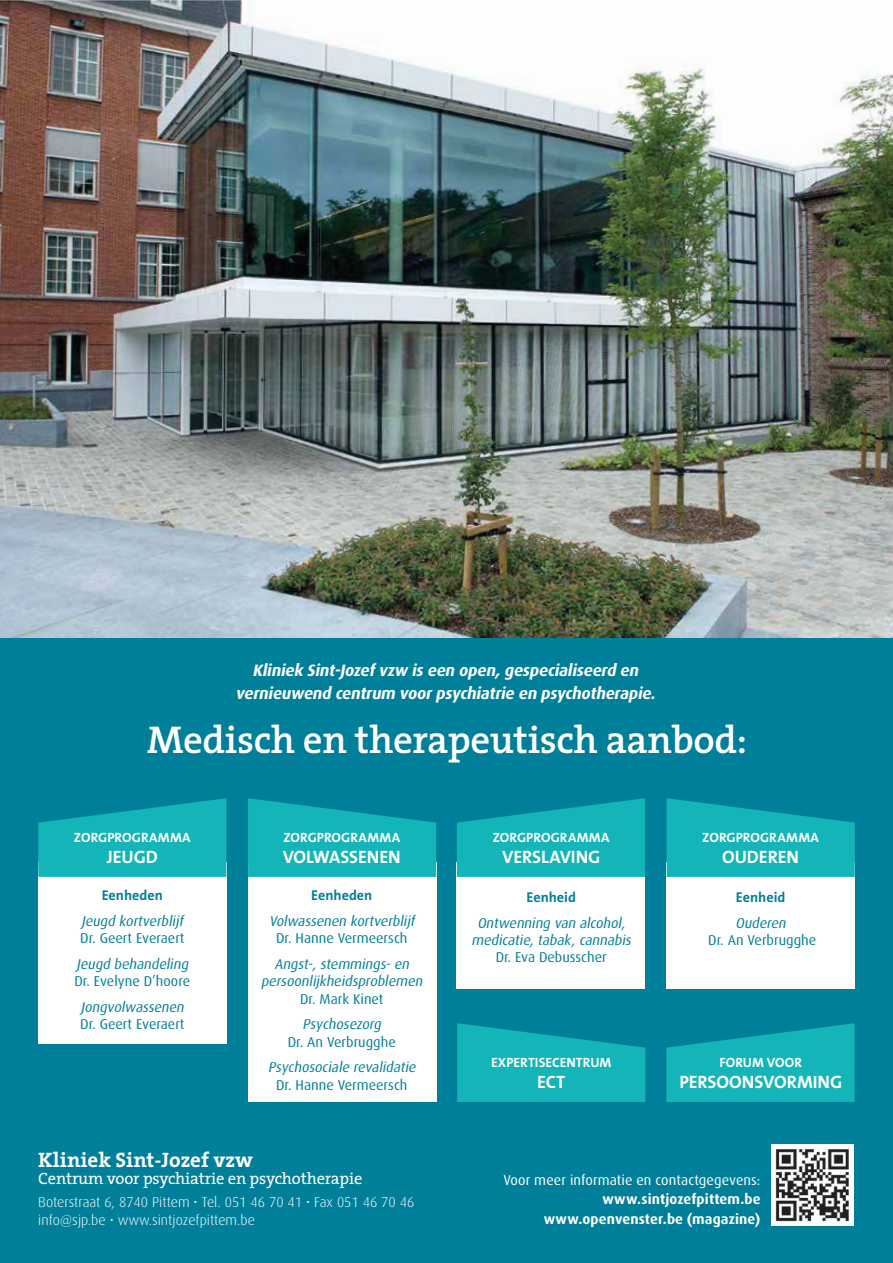
<style>
.page{position:relative;width:893px;height:1263px;background:#fff}
.page>*{position:absolute;margin:0;border:0;box-sizing:border-box;transform-origin:0 0}
.t1{font:600 39px "The Serif";letter-spacing:-.01em;color:#fff}
.t2{font:700 21px "The Serif";color:#fff}
.t3{font:700 18px "The Sans";letter-spacing:-.005em;color:#fff}
.t4{font:italic 700 16.5px/22.5px "Dax";color:#fff;text-align:center}
.t5{font:16.5px "The Serif";letter-spacing:-.01em;color:#fff}
.t6{font:italic 14.25px/17.2px "Dax";color:#007f9a;text-align:center}
.t7{font:14.25px "Dax";color:#007f9a}
.t8{font:300 14.25px/18px "Dax";color:#fff}
.t9{font:700 14.25px/19.5px "Dax";letter-spacing:.01em;color:#fff;text-align:right}
.t10{font:14.25px "Dax";letter-spacing:.005em;color:#fff}
.t11{font:700 14.25px "The Sans";color:#007f9a}
.t12{font:700 13.5px "The Sans";letter-spacing:.005em;color:#fff}
</style>
<div class="page">
<img style="left:0;top:0;width:892px;height:638px">
<div style="left:0;top:638px;width:892px;height:625px;background:#007f9a"></div>
<div style="left:38px;top:862px;width:188px;height:181px;background:#fff"></div>
<svg style="left:38px;top:798px;width:188px;height:79px"></svg>
<div style="left:248px;top:862px;width:188px;height:239px;background:#fff"></div>
<svg style="left:248px;top:798px;width:188px;height:79px"></svg>
<div style="left:457px;top:862px;width:188px;height:127px;background:#fff"></div>
<svg style="left:457px;top:798px;width:188px;height:79px"></svg>
<div style="left:666px;top:862px;width:188px;height:127px;background:#fff"></div>
<svg style="left:666px;top:798px;width:188px;height:79px"></svg>
<svg style="left:666px;top:1023px;width:188px;height:79px"></svg>
<svg style="left:457px;top:1023px;width:188px;height:79px"></svg>
<img style="left:771px;top:1144px;width:82px;height:82px">
<p class="t4" style="left:236px;top:660px;width:424px">Kliniek Sint-Jozef vzw is een open, gespecialiseerd en vernieuwend centrum voor psychiatrie en psychotherapie.</p>
<h1 class="t1" style="left:147px;top:724px;width:601px">Medisch en therapeutisch aanbod:</h1>
<p class="t12" style="left:74px;top:829px;width:118px">ZORG PROGRAMMA</p>
<p class="t3" style="left:107px;top:846px;width:52px">JEUGD</p>
<p class="t11" style="left:102px;top:887px;width:63px">Eenheden</p>
<p class="t6" style="left:81px;top:914px;width:106px">Jeugd kortverblijf</p>
<p class="t7" style="left:80px;top:932px;width:106px">Dr. Geert Everaert</p>
<p class="t6" style="left:77px;top:957px;width:116px">Jeugd behandeling</p>
<p class="t7" style="left:74px;top:975px;width:117px">Dr. Evelyne D’hoore</p>
<p class="t6" style="left:81px;top:1000px;width:107px">Jongvolwassenen</p>
<p class="t7" style="left:80px;top:1018px;width:106px">Dr. Geert Everaert</p>
<p class="t12" style="left:283px;top:829px;width:118px">ZORG PROGRAMMA</p>
<p class="t3" style="left:283px;top:846px;width:120px">VOLWASSENEN</p>
<p class="t11" style="left:311px;top:887px;width:63px">Eenheden</p>
<p class="t6" style="left:269px;top:914px;width:149px">Volwassenen kortverblijf</p>
<p class="t7" style="left:276px;top:932px;width:133px">Dr. Hanne Vermeersch</p>
<p class="t6" style="left:261px;top:957px;width:165px">Angst-, stemmings- en persoonlijkheidsproblemen</p>
<p class="t7" style="left:300px;top:993px;width:85px">Dr. Mark Kinet</p>
<p class="t6" style="left:302px;top:1017px;width:83px">Psychosezorg</p>
<p class="t7" style="left:288px;top:1035px;width:109px">Dr. An Verbrugghe</p>
<p class="t6" style="left:268px;top:1060px;width:151px">Psychosociale revalidatie</p>
<p class="t7" style="left:276px;top:1078px;width:133px">Dr. Hanne Vermeersch</p>
<h2 class="t2" style="left:38px;top:1151px;width:216px">Kliniek Sint-Jozef vzw</h2>
<p class="t5" style="left:38px;top:1165px;width:326px">Centrum voor psychiatrie en psychotherapie</p>
<p class="t8" style="left:38px;top:1194px;width:377px">Boterstraat 6, 8740 Pittem • Tel. 051 46 70 41 • Fax 051 46 70 46 info@sjp.be • www.sintjozefpittem.be</p>
<p class="t12" style="left:493px;top:829px;width:118px">ZORG PROGRAMMA</p>
<p class="t3" style="left:502px;top:846px;width:100px">VERSLAVING</p>
<p class="t12" style="left:702px;top:829px;width:118px">ZORG PROGRAMMA</p>
<p class="t3" style="left:722px;top:846px;width:78px">OUDEREN</p>
<p class="t11" style="left:526px;top:889px;width:51px">Eenheid</p>
<p class="t6" style="left:471px;top:915px;width:163px">Ontwenning van alcohol, medicatie, tabak, cannabis</p>
<p class="t7" style="left:495px;top:951px;width:113px">Dr. Eva Debusscher</p>
<p class="t11" style="left:735px;top:889px;width:51px">Eenheid</p>
<p class="t6" style="left:735px;top:915px;width:54px">Ouderen</p>
<p class="t7" style="left:708px;top:934px;width:109px">Dr. An Verbrugghe</p>
<p class="t12" style="left:491px;top:1054px;width:122px">EXPERTISECENTRUM</p>
<p class="t3" style="left:537px;top:1071px;width:30px">ECT</p>
<p class="t12" style="left:719px;top:1054px;width:84px">FORUM VOOR</p>
<p class="t3" style="left:679px;top:1071px;width:164px">PERSOONSVORMING</p>
<p class="t10" style="left:503px;top:1174px;width:259px">Voor meer informatie en contactgegevens:</p>
<p class="t9" style="left:543px;top:1191px;width:218px">www.sintjozefpittem.be www.openvenster.be (magazine)</p>
</div>
